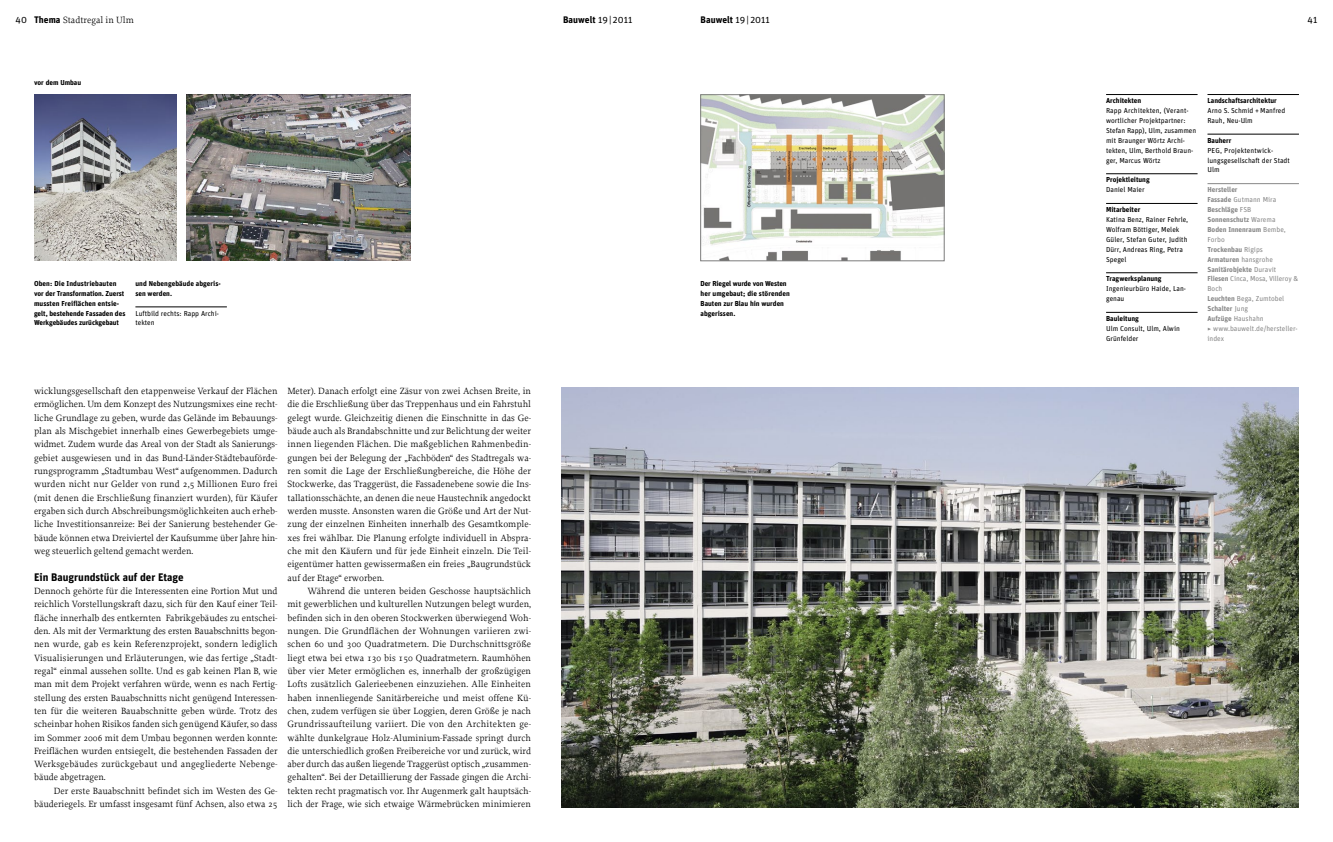
<style>
.page{position:relative;width:1333px;height:842px;background:#fff}
.page>*{position:absolute;margin:0;border:0;box-sizing:border-box;transform-origin:0 0}
.S_Zwischenüberschrif{font:700 11px "Unit Pro";color:#000}
.S_Fließtext_Einzug{font:9.5px/13.3px "Proforma";color:#000;text-align:justify}
.S_Fließtext{font:9.5px/13.3px "Proforma";letter-spacing:.015em;color:#000;text-align:justify}
.t1{font:700 9.5px "Unit Pro";letter-spacing:.005em;color:#000}
.t2{font:9.5px "Unit Pro";color:#000}
.S_Fließtext_Einzug-2{font:9.4px "Proforma";letter-spacing:-.01em;color:#000}
.S_Mitarbeiter_Namen{font:7.2px/9.9px "Unit Pro";color:#000}
.A_Bildunterschrift{font:700 7.2px/9.9px "Unit Pro";color:#000}
.S_Hersteller{font:7.2px/9.9px "Unit Pro";color:#888}
.S_Mitarbeiter_Linie{font:700 7.2px "Unit Pro";color:#000}
.A_Bildunterschrift_Z{font:7.2px/9.9px "Unit Pro";color:#000}
.S_Hersteller-2{font:700 7.2px "Unit Pro";color:#888}
.S_Hersteller_mit_Lin{font:700 7.2px "Unit Pro";color:#888}
.s1{font-family:"Unit Pro"}
.s2{font-family:"Unit Pro";font-weight:700}
.s3{font-weight:400}
.s4{font-size:9.5px}
.s5{font-weight:700}
</style>
<div class="page">
<img style="left:561px;top:388px;width:737px;height:419px">
<img style="left:186px;top:95px;width:224px;height:166px">
<img style="left:34px;top:95px;width:142px;height:166px">
<hr style="left:135px;top:307px;width:92px;height:1px;background:#000">
<img style="left:702px;top:97px;width:240px;height:162px">
<div style="left:700px;top:95px;width:244px;height:166px;border:1px solid #7c7c7c"></div>
<hr style="left:1106px;top:94px;width:91px;height:1px;background:#000">
<hr style="left:1106px;top:174px;width:91px;height:1px;background:#000">
<hr style="left:1106px;top:203px;width:91px;height:1px;background:#000">
<hr style="left:1106px;top:273px;width:91px;height:1px;background:#000">
<hr style="left:1106px;top:312px;width:91px;height:1px;background:#000">
<hr style="left:1207px;top:94px;width:91px;height:1px;background:#000">
<hr style="left:1207px;top:134px;width:91px;height:1px;background:#000">
<hr style="left:1207px;top:183px;width:91px;height:1px;background:#888">
<p class="S_Fließtext_Einzug" style="left:16px;top:13px;width:120px"><span class="s1">40</span> <span class="s2">Thema</span> Stadtregal in Ulm</p>
<p class="t1" style="left:563px;top:13px;width:71px">Bauwelt <span class="s3">19| 2011</span></p>
<p class="t1" style="left:700px;top:13px;width:71px">Bauwelt <span class="s3">19| 2011</span></p>
<p class="t2" style="left:1307px;top:13px;width:11px">41</p>
<p class="A_Bildunterschrift" style="left:34px;top:78px;width:49px">vor dem Umbau</p>
<p class="A_Bildunterschrift" style="left:34px;top:278px;width:93px">Oben: Die Industriebauten vor der Transformation. Zuerst mussten Freiflächen entsie&shy;gelt, bestehende Fassaden des<br>Werkgebäudes zurückgebaut</p>
<p class="A_Bildunterschrift" style="left:135px;top:278px;width:87px">und Nebengebäude abgeris&shy;sen werden.</p>
<p class="A_Bildunterschrift_Z" style="left:135px;top:308px;width:85px">Luftbild rechts: Rapp Archi&shy;tekten</p>
<p class="S_Fließtext_Einzug" style="left:34px;top:384px;width:245px">wicklungsgesellschaft den etappenweise Verkauf der Flächen ermöglichen. Um dem Konzept des Nutzungsmixes eine recht&shy;liche Grundlage zu geben, wurde das Gelände im Bebauungs&shy;plan als Mischgebiet innerhalb eines Gewerbegebiets umge-</p>
<p class="S_Fließtext_Einzug-2" style="left:34px;top:438px;width:245px">widmet. Zudem wurde das Areal von der Stadt als Sanierungs<span class="s4">-</span></p>
<p class="S_Fließtext_Einzug" style="left:34px;top:451px;width:245px">gebiet ausgewiesen und in das Bund-Länder-Städtebauförde&shy;rungsprogramm „Stadtumbau West“ aufgenommen. Dadurch wurden nicht nur Gelder von rund 2,5 Millionen Euro frei (mit denen die Erschließung finanziert wurden), für Käufer ergaben sich durch Abschreibungsmöglichkeiten auch erheb&shy;liche Investitionsanreize: Bei der Sanierung bestehender Ge-</p>
<p class="S_Fließtext_Einzug-2" style="left:34px;top:532px;width:245px">bäude können etwa Dreiviertel der Kaufsumme über Jahre hin-</p>
<p class="S_Fließtext_Einzug" style="left:34px;top:544px;width:161px">weg steuerlich geltend gemacht werden.</p>
<p class="S_Zwischenüberschrif" style="left:34px;top:570px;width:151px">Ein Baugrundstück auf der Etage</p>
<p class="S_Fließtext" style="left:34px;top:584px;width:245px">Dennoch gehörte für die Interessenten eine Portion Mut und reichlich Vorstellungskraft dazu, sich für den Kauf einer Teil&shy;fläche innerhalb des entkernten Fabrikgebäudes zu entschei&shy;den. Als mit der Vermarktung des ersten Bauabschnitts begon&shy;nen wurde, gab es kein Referenzprojekt, sondern lediglich Visualisierungen und Erläuterungen, wie das fertige „Stadt&shy;regal“ einmal aussehen sollte. Und es gab keinen Plan B, wie man mit dem Projekt verfahren würde, wenn es nach Fertig&shy;stellung des ersten Bauabschnitts nicht genügend Interessen&shy;ten für die weiteren Bauabschnitte geben würde. Trotz des scheinbar hohen Risikos fanden sich genügend Käufer, so dass im Sommer 2006 mit dem Umbau begonnen werden konnte:<br>Freiflächen wurden entsiegelt, die bestehenden Fassaden der Werksgebäudes zurückgebaut und angegliederte Nebenge&shy;bäude abgetragen.</p>
<p class="S_Fließtext_Einzug" style="left:34px;top:784px;width:245px;text-align:right">Der erste Bauabschnitt befindet sich im Westen des Ge&shy;bäuderiegels. Er umfasst insgesamt fünf Achsen, also etwa 25</p>
<p class="S_Fließtext_Einzug" style="left:287px;top:384px;width:245px">Meter). Danach erfolgt eine Zäsur von zwei Achsen Breite, in die die Erschließung über das Treppenhaus und ein Fahrstuhl gelegt wurde. Gleichzeitig dienen die Einschnitte in das Ge&shy;bäude auch als Brandabschnitte und zur Belichtung der weiter innen liegenden Flächen. Die maßgeblichen Rahmenbedin&shy;gungen bei der Belegung der „Fachböden“ des Stadtregals wa&shy;ren somit die Lage der Erschließungbereiche, die Höhe der Stockwerke, das Traggerüst, die Fassadenebene sowie die Ins&shy;tallationsschächte, an denen die neue Haustechnik angedockt werden musste. Ansonsten waren die Größe und Art der Nut&shy;zung der einzelnen Einheiten innerhalb des Gesamtkomple&shy;xes frei wählbar. Die Planung erfolgte individuell in Abspra&shy;che mit den Käufern und für jede Einheit einzeln. Die Teil&shy;eigentümer hatten gewissermaßen ein freies „Baugrundstück auf der Etage“ erworben.</p>
<p class="S_Fließtext_Einzug" style="left:287px;top:584px;width:245px;text-indent:20px">Während die unteren beiden Geschosse hauptsächlich mit gewerblichen und kulturellen Nutzungen belegt wurden, befinden sich in den oberen Stockwerken überwiegend Woh&shy;nungen. Die Grundflächen der Wohnungen variieren zwi&shy;schen 60 und 300 Quadratmetern. Die Durchschnittsgröße liegt etwa bei etwa 130 bis 150 Quadratmetern. Raumhöhen über vier Meter ermöglichen es, innerhalb der großzügigen Lofts zusätzlich Galerieebenen einzuziehen. Alle Einheiten haben innenliegende Sanitärbereiche und meist offene Kü&shy;chen, zudem verfügen sie über Loggien, deren Größe je nach Grundrissaufteilung variiert. Die von den Architekten ge&shy;wählte dunkelgraue Holz-Aluminium-Fassade springt durch die unterschiedlich großen Freibereiche vor und zurück, wird aber durch das außen liegende Traggerüst optisch „zusammen&shy;gehalten“. Bei der Detaillierung der Fassade gingen die Archi&shy;tekten recht pragmatisch vor. Ihr Augenmerk galt hauptsäch&shy;lich der Frage, wie sich etwaige Wärmebrücken minimieren</p>
<p class="A_Bildunterschrift" style="left:700px;top:278px;width:91px">Der Riegel wurde von Westen her umgebaut; die störenden<br>Bauten zur Blau hin wurden abgerissen.</p>
<p class="S_Mitarbeiter_Linie" style="left:1106px;top:96px;width:37px">Architekten</p>
<p class="S_Mitarbeiter_Namen" style="left:1106px;top:105px;width:92px">Rapp Architekten, (Verant&shy;wortlicher Projektpartner:<br>Stefan Rapp), Ulm, zusammen mit Braunger Wörtz Archi&shy;tekten, Ulm, Berthold Braun&shy;ger, Marcus Wörtz</p>
<p class="S_Mitarbeiter_Linie" style="left:1106px;top:175px;width:45px">Projektleitung</p>
<p class="S_Mitarbeiter_Namen" style="left:1106px;top:185px;width:40px">Daniel Maier</p>
<p class="S_Mitarbeiter_Linie" style="left:1106px;top:205px;width:36px">Mitarbeiter</p>
<p class="S_Mitarbeiter_Namen" style="left:1106px;top:214px;width:84px">Katina Benz, Rainer Fehrle,<br>Wolfram Böttiger, Melek<br>Güler, Stefan Guter, Judith<br>Dürr, Andreas Ring, Petra<br>Spegel</p>
<p class="S_Mitarbeiter_Linie" style="left:1106px;top:274px;width:57px">Tragwerksplanung</p>
<p class="S_Mitarbeiter_Namen" style="left:1106px;top:284px;width:81px">Ingenieurbüro Haide, Lan&shy;genau</p>
<p class="S_Mitarbeiter_Linie" style="left:1106px;top:314px;width:34px">Bauleitung</p>
<p class="S_Mitarbeiter_Namen" style="left:1106px;top:323px;width:75px">Ulm Consult, Ulm, Alwin<br>Grünfelder</p>
<p class="S_Mitarbeiter_Linie" style="left:1207px;top:96px;width:71px">Landschaftsarchitektur</p>
<p class="S_Mitarbeiter_Namen" style="left:1207px;top:105px;width:79px">Arno S. Schmid + Manfred<br>Rauh, Neu-Ulm</p>
<p class="S_Mitarbeiter_Linie" style="left:1207px;top:136px;width:25px">Bauherr</p>
<p class="S_Mitarbeiter_Namen" style="left:1207px;top:145px;width:84px">PEG, Projektentwick&shy;lungsgesellschaft der Stadt<br>Ulm</p>
<p class="S_Hersteller_mit_Lin" style="left:1207px;top:185px;width:32px">Hersteller</p>
<p class="S_Hersteller" style="left:1207px;top:194px;width:70px"><span class="s5">Fassade</span> Gutmann Mira</p>
<p class="S_Hersteller-2" style="left:1207px;top:205px;width:45px">Beschläge <span class="s3">FSB</span></p>
<p class="S_Hersteller" style="left:1207px;top:214px;width:92px"><span class="s5">Sonnenschutz</span> Warema<br><span class="s5">Boden Innenraum</span> Bembe,<br>Forbo<br><span class="s5">Trockenbau</span> Rigips<br><span class="s5">Armaturen</span> hansgrohe<br><span class="s5">Sanitärobjekte</span> Duravit<br><span class="s5">Fliesen</span> Cinca, Mosa, Villeroy &amp;<br>Boch<br><span class="s5">Leuchten</span> Bega, Zumtobel</p>
<p class="S_Hersteller-2" style="left:1207px;top:304px;width:42px">Schalter <span class="s3">Jung</span></p>
<p class="S_Hersteller" style="left:1207px;top:313px;width:91px"><span class="s5">Aufzüge</span> Haushahn<br>▸ www.bauwelt.de/hersteller&shy;index</p>
</div>
